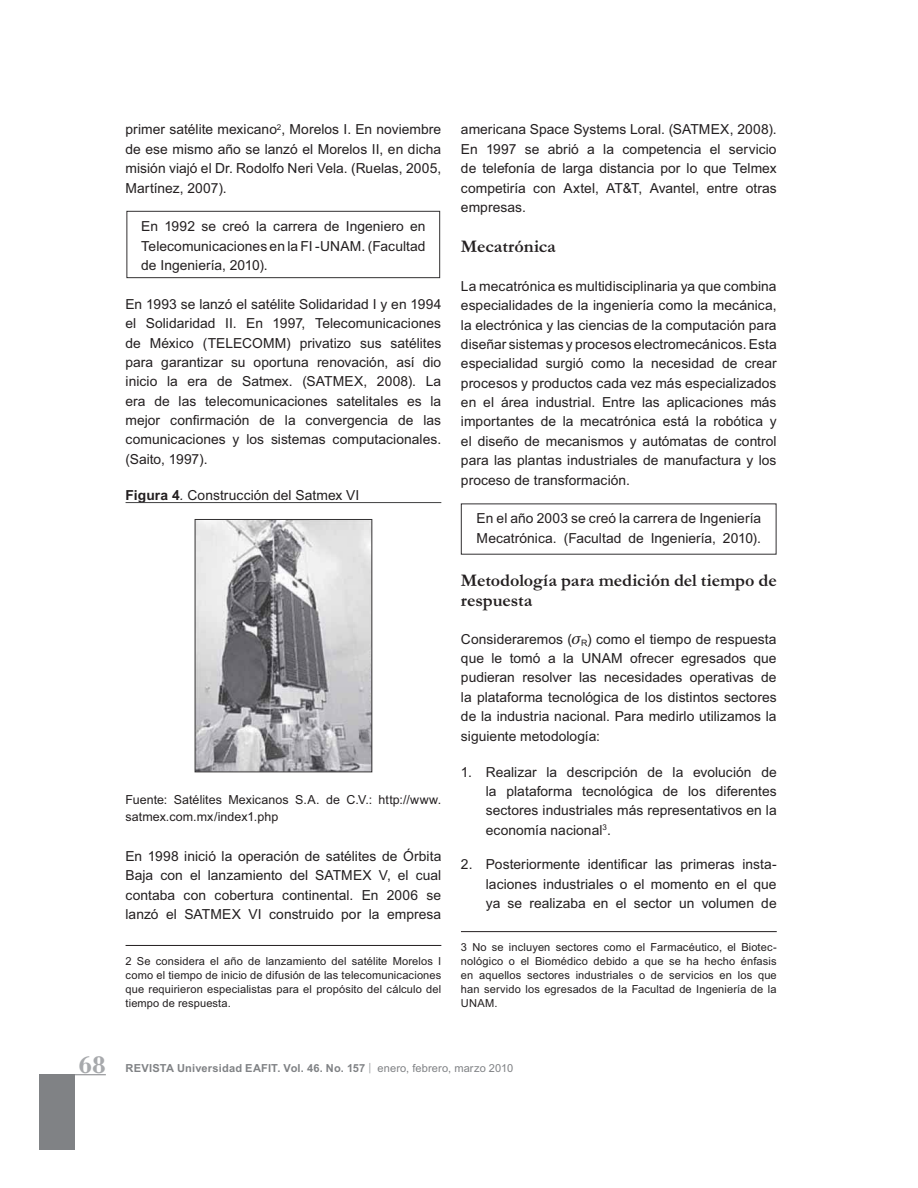
<style>
.page{position:relative;width:918px;height:1188px;background:#fff}
.page>*{position:absolute;margin:0;border:0;box-sizing:border-box;transform-origin:0 0}
.t1{font:700 24.9px "Bodoni";color:#a7a9ac;scale:.9 1}
.t2{font:700 18px/20.7px "Garamond";letter-spacing:-.005em;color:#231f20}
.t3{font:13.8px/19.4px "Arial";color:#231f20;text-align:justify}
.t4{font:12.45px/16.6px "Arial";letter-spacing:.005em;color:#231f20}
.t5{font:11.1px/13.8px "Arial";letter-spacing:.01em;color:#231f20;text-align:justify}
.t6{font:700 11.1px "Arial";letter-spacing:.015em;color:#808285}
.s1{font-weight:700}
.s2{font-style:italic}
.s3{font-weight:400;color:#a7a9ac}
.s4{font-weight:400}
</style>
<div class="page">
<div style="left:39px;top:1075px;width:35px;height:75px;background:#808285"></div>
<hr style="left:44px;top:1075px;width:62px;height:1px;background:#808285">
<img style="left:197px;top:521px;width:173px;height:249px">
<div style="left:195px;top:519px;width:177px;height:253px;border:1px solid #323031"></div>
<hr style="left:126px;top:945px;width:315px;height:1px;background:#231f20">
<hr style="left:461px;top:931px;width:316px;height:1px;background:#231f20">
<div style="left:127px;top:211px;width:313px;height:67px;border:1px solid #323031"></div>
<hr style="left:126px;top:502px;width:315px;height:1px;background:#404041">
<p class="t3" style="left:126px;top:121px;width:317px">primer satélite mexicano<sup>2</sup>, Morelos I. En noviembre de ese mismo año se lanzó el Morelos II, en dicha misión viajó el Dr. Rodolfo Neri Vela. (Ruelas, 2005, Martínez, 2007).</p>
<p class="t3" style="left:141px;top:218px;width:286px">En 1992 se creó la carrera de Ingeniero en Telecomunicaciones en la FI -UNAM. (Facultad de Ingeniería, 2010).</p>
<p class="t3" style="left:126px;top:296px;width:318px">En 1993 se lanzó el satélite Solidaridad I y en 1994 el Solidaridad II. En 1997, Telecomunicaciones de México (TELECOMM) privatizo sus satélites para garantizar su oportuna renovación, así dio inicio la era de Satmex. (SATMEX, 2008). La era de las telecomunicaciones satelitales es la mejor confirmación de la convergencia de las comunicaciones y los sistemas computacionales. (Saito, 1997).</p>
<p class="t3" style="left:126px;top:487px;width:235px"><span class="s1">Figura 4</span><span class="s2">.</span> Construcción del Satmex VI</p>
<p class="t4" style="left:126px;top:793px;width:317px">Fuente: Satélites Mexicanos S.A. de C.V.: http://www. satmex.com.mx/index1.php</p>
<p class="t3" style="left:126px;top:848px;width:317px">En 1998 inició la operación de satélites de Órbita Baja con el lanzamiento del SATMEX V, el cual contaba con cobertura continental. En 2006 se lanzó el SATMEX VI construido por la empresa</p>
<p class="t5" style="left:126px;top:955px;width:317px">2 Se considera el año de lanzamiento del satélite Morelos I como el tiempo de inicio de difusión de las telecomunicaciones que requirieron especialistas para el propósito del cálculo del tiempo de respuesta.</p>
<p class="t3" style="left:461px;top:121px;width:317px">americana Space Systems Loral. (SATMEX, 2008).<br>En 1997 se abrió a la competencia el servicio de telefonía de larga distancia por lo que Telmex competiría con Axtel, AT&amp;T, Avantel, entre otras empresas.</p>
<h2 class="t2" style="left:461px;top:237px;width:96px">Mecatrónica</h2>
<p class="t3" style="left:461px;top:278px;width:317px">La mecatrónica es multidisciplinaria ya que combina especialidades de la ingeniería como la mecánica, la electrónica y las ciencias de la computación para diseñar sistemas y procesos electromecánicos. Esta especialidad surgió como la necesidad de crear procesos y productos cada vez más especializados en el área industrial. Entre las aplicaciones más importantes de la mecatrónica está la robótica y el diseño de mecanismos y autómatas de control para las plantas industriales de manufactura y los proceso de transformación.</p>
<p class="t3" style="left:477px;top:510px;width:286px">En el año 2003 se creó la carrera de Ingeniería<br>Mecatrónica. (Facultad de Ingeniería, 2010).</p>
<h2 class="t2" style="left:461px;top:571px;width:317px">Metodología para medición del tiempo de respuesta</h2>
<p class="t3" style="left:461px;top:631px;width:317px">Consideraremos ( <sub>R</sub>) como el tiempo de respuesta que le tomó a la UNAM ofrecer egresados que pudieran resolver las necesidades operativas de la plataforma tecnológica de los distintos sectores de la industria nacional. Para medirlo utilizamos la siguiente metodología:</p>
<p class="t3" style="left:486px;top:763px;width:292px;text-indent:-25px">1. Realizar la descripción de la evolución de la plataforma tecnológica de los diferentes sectores industriales más representativos en la economía nacional<sup>3</sup>.</p>
<p class="t3" style="left:486px;top:856px;width:292px;text-indent:-25px">2. Posteriormente identificar las primeras insta&shy;laciones industriales o el momento en el que ya se realizaba en el sector un volumen de</p>
<p class="t5" style="left:461px;top:942px;width:317px">3 No se incluyen sectores como el Farmacéutico, el Biotec&shy;nológico o el Biomédico debido a que se ha hecho énfasis en aquellos sectores industriales o de servicios en los que han servido los egresados de la Facultad de Ingeniería de la UNAM.</p>
<h1 class="t1" style="left:79px;top:1056px;width:32px">68</h1>
<p class="t6" style="left:126px;top:1064px;width:389px">REVISTA Universidad EAFIT. Vol. 46. No. 157 <span class="s3">|</span> <span class="s4">enero, febrero, marzo 2010</span></p>
</div>
